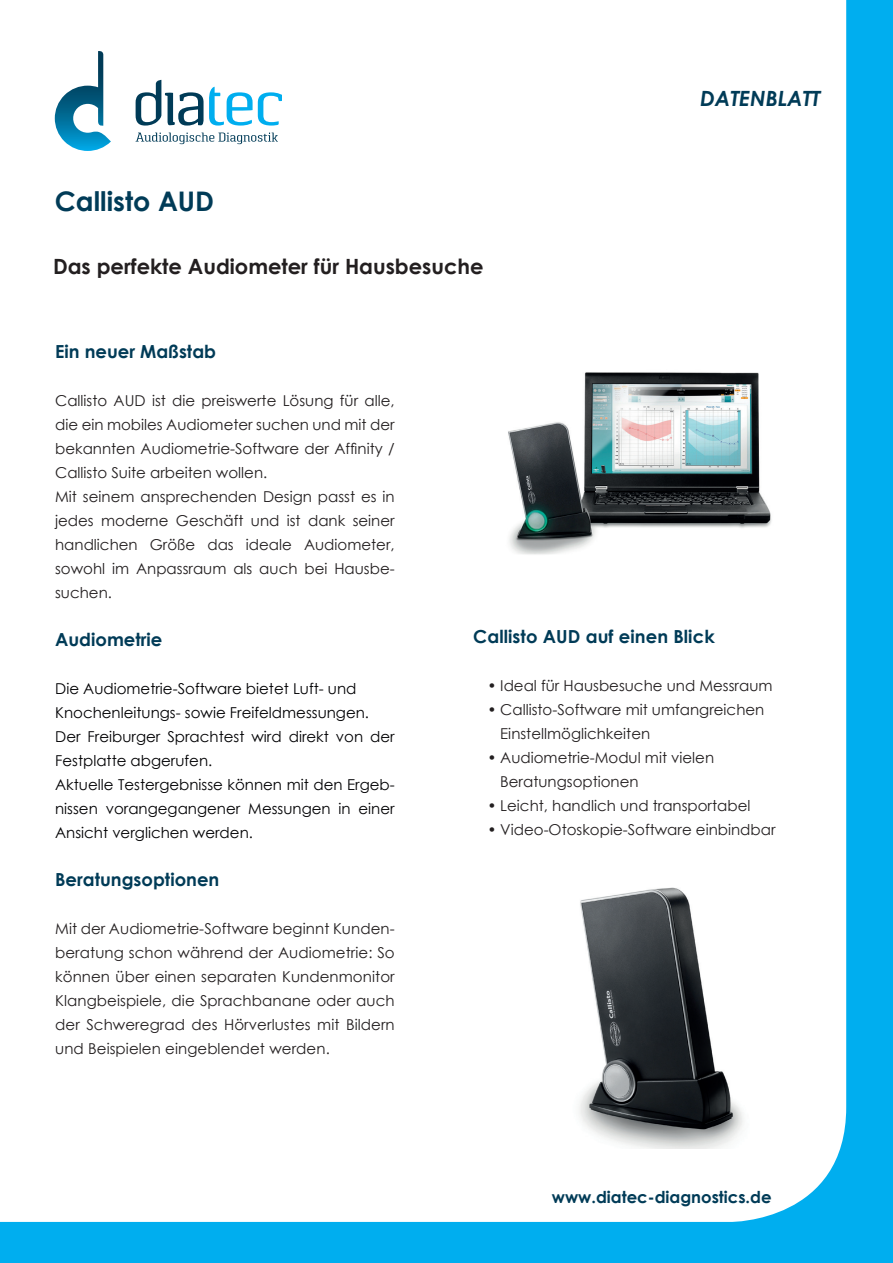
<style>
.page{position:relative;width:893px;height:1263px;background:#00aeef}
.page>*{position:absolute;margin:0;border:0;box-sizing:border-box;transform-origin:0 0}
.Überschrift_1_-_Prod{font:700 27px "Century Gothic";color:#003b57}
.Fließtext_-_Frut_LT{font:700 21px "Century Gothic";color:#231f20}
.Überschrift_1_-_Prod-2{font:italic 700 21px "Century Gothic";color:#003b57}
.Fließtext_-_Frut_LT-2{font:700 18px "Century Gothic";letter-spacing:.005em;color:#003b57}
.Überschrift_2{font:700 18px "Century Gothic";color:#003b57}
.www___MAICO{font:700 16.5px "Century Gothic";color:#003b57}
.Fließtext_-_Frut_LT-3{font:15px/24px "Century Gothic";color:#231f20;text-align:justify}
.Fließtext_-_Frut_LT-4{font:15px/24px "Century Gothic";color:#000003}
</style>
<div class="page">
<div style="left:0;top:0;width:846px;height:1222px;background:#fff"></div>
<svg style="left:136px;top:133px;width:142px;height:11px;background:#c2d0d7"></svg>
<svg style="left:55px;top:51px;width:56px;height:100px;background:#98c4d5"></svg>
<svg style="left:136px;top:80px;width:146px;height:46px;background:#b1d3e1"></svg>
<img style="left:473px;top:349px;width:348px;height:232px">
<img style="left:563px;top:872px;width:187px;height:276px">
<p class="Überschrift_1_-_Prod" style="left:55px;top:181px;width:161px">Callisto AUD</p>
<p class="Fließtext_-_Frut_LT" style="left:53px;top:250px;width:432px">Das perfekte Audiometer für Hausbesuche</p>
<p class="Überschrift_1_-_Prod-2" style="left:700px;top:82px;width:122px">DATENBLATT</p>
<p class="Überschrift_2" style="left:55px;top:338px;width:162px">Ein neuer Maßstab</p>
<p class="Fließtext_-_Frut_LT-3" style="left:55px;top:388px;width:341px">Callisto AUD ist die preiswerte Lösung für alle, die ein mobiles Audiometer suchen und mit der bekannten Audiometrie-Software der Affinity / Callisto Suite arbeiten wollen.</p>
<p class="Fließtext_-_Frut_LT-3" style="left:55px;top:484px;width:341px">Mit seinem ansprechenden Design passt es in jedes moderne Geschäft und ist dank seiner handlichen Größe das ideale Audiometer, sowohl im Anpassraum als auch bei Hausbe&shy;suchen.</p>
<p class="Fließtext_-_Frut_LT-2" style="left:55px;top:626px;width:109px">Audiometrie</p>
<p class="Fließtext_-_Frut_LT-4" style="left:55px;top:676px;width:303px">Die Audiometrie-Software bietet Luft- und</p>
<p class="Fließtext_-_Frut_LT-4" style="left:55px;top:700px;width:315px">Knochenleitungs- sowie Freifeldmessungen.</p>
<p class="Fließtext_-_Frut_LT-4" style="left:55px;top:724px;width:341px">Der Freiburger Sprachtest wird direkt von der<br>Festplatte abgerufen.</p>
<p class="Fließtext_-_Frut_LT-4" style="left:55px;top:772px;width:341px;text-align:justify">Aktuelle Testergebnisse können mit den Ergeb&shy;nissen vorangegangener Messungen in einer Ansicht verglichen werden.</p>
<p class="Überschrift_2" style="left:55px;top:866px;width:166px">Beratungsoptionen</p>
<p class="Fließtext_-_Frut_LT-3" style="left:55px;top:916px;width:341px">Mit der Audiometrie-Software beginnt Kunden&shy;beratung schon während der Audiometrie: So können über einen separaten Kundenmonitor Klangbeispiele, die Sprachbanane oder auch der Schweregrad des Hörverlustes mit Bildern und Beispielen eingeblendet werden.</p>
<p class="Fließtext_-_Frut_LT-2" style="left:473px;top:622px;width:243px">Callisto AUD auf einen Blick</p>
<p class="Fließtext_-_Frut_LT-3" style="left:487px;top:673px;width:287px">• Ideal für Hausbesuche und Messraum</p>
<p class="Fließtext_-_Frut_LT-3" style="left:500px;top:697px;width:266px;text-indent:-13px">• Callisto-Software mit umfangreichen<br>Einstellmöglichkeiten</p>
<p class="Fließtext_-_Frut_LT-3" style="left:500px;top:745px;width:215px;text-indent:-13px">• Audiometrie-Modul mit vielen<br>Beratungsoptionen</p>
<p class="Fließtext_-_Frut_LT-3" style="left:487px;top:793px;width:264px">• Leicht, handlich und transportabel</p>
<p class="Fließtext_-_Frut_LT-3" style="left:487px;top:817px;width:289px">• Video-Otoskopie-Software einbindbar</p>
<p class="www___MAICO" style="left:552px;top:1185px;width:221px">www.diatec-diagnostics.de</p>
</div>
